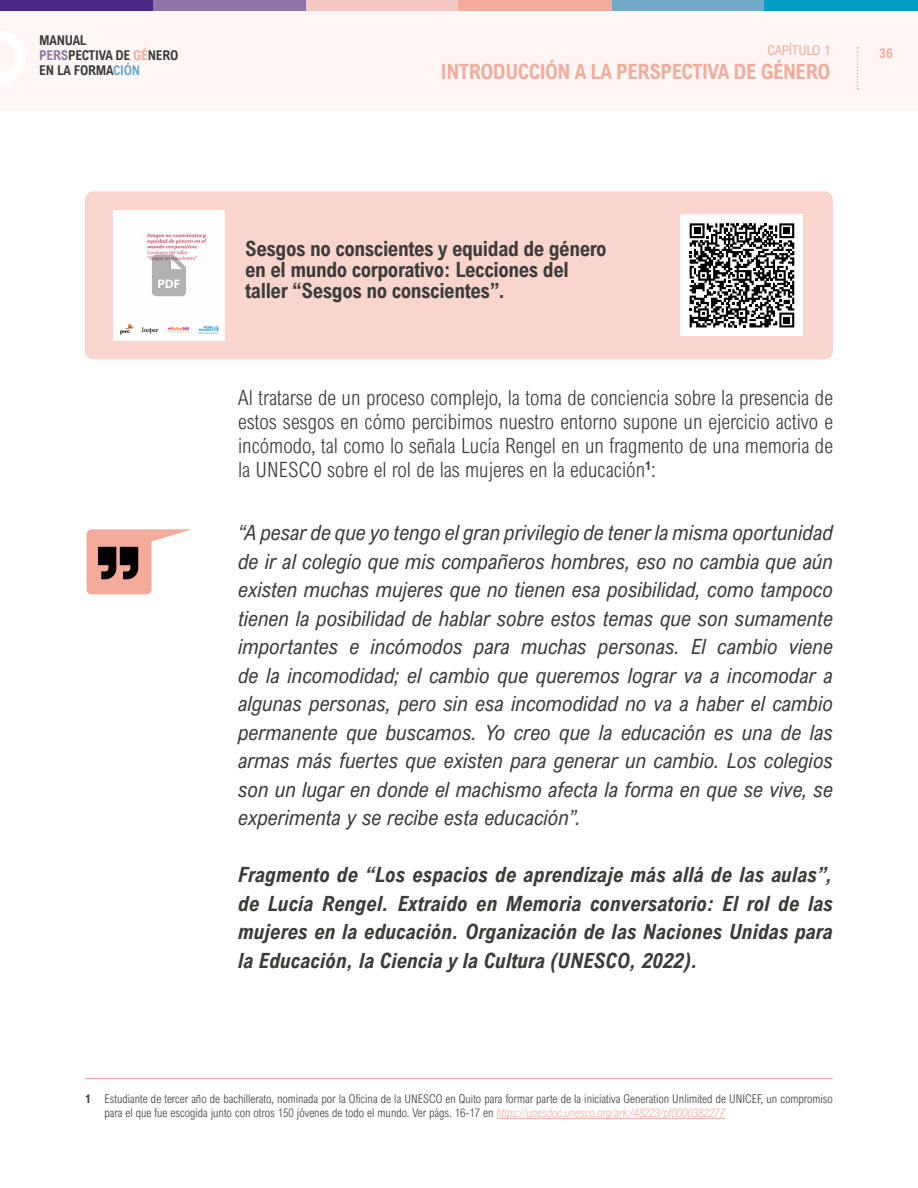
<style>
.page{position:relative;width:918px;height:1188px;background:#fff}
.page>*{position:absolute;margin:0;border:0;box-sizing:border-box;transform-origin:0 0}
.t1{font:italic 21px/28.5px "Arial Nova Cond";color:#3c3c3b;text-align:justify}
.t2{font:300 21px/24px "Arial Nova Cond";color:#3c3c3b;text-align:justify}
.t3{font:italic 700 21px/28.5px "Arial Nova Cond";color:#3c3c3b;text-align:justify}
.t4{font:700 21px/21px "Arial Nova Cond";letter-spacing:-.02em;color:#3c3c3b}
.t5{font:700 21px "Arial Nova Cond";letter-spacing:-.025em;color:#f4ab9b}
.t6{font:700 13.5px/15px "Arial Nova Cond";letter-spacing:-.02em;color:#3c3c3b}
.t7{font:13.5px "Arial Nova Cond";letter-spacing:-.025em;color:#f4ab9b}
.t8{font:700 13.5px "Arial Nova Cond";color:#f4ab9b}
.t9{font:300 12px/13.5px "Arial Nova Cond";color:#3c3c3b}
.s1{color:#8e74a8}
.s2{color:#f4ab9b}
.s3{color:#70aac7}
.s4{font-weight:700}
.s5{font-style:italic;color:#f4ab9b}
</style>
<div class="page">
<div style="left:0;top:0;width:918px;height:111px;background:#fef7f5"></div>
<svg style="left:857px;top:47px;width:2px;height:42px"></svg>
<div style="left:305px;top:0;width:153px;height:10px;background:#f4c8c3"></div>
<div style="left:152px;top:0;width:154px;height:10px;background:#8e74a8"></div>
<div style="left:611px;top:0;width:154px;height:10px;background:#70aac7"></div>
<div style="left:458px;top:0;width:154px;height:10px;background:#f4ab9b"></div>
<div style="left:765px;top:0;width:153px;height:10px;background:#009dc5"></div>
<div style="left:0;top:0;width:152px;height:10px;background:#472781"></div>
<div style="left:85px;top:191px;width:748px;height:168px;background:#f9d5cd;border-radius:9px"></div>
<hr style="left:497px;top:1118px;width:228px;height:1px;background:#f4ab9b">
<hr style="left:85px;top:1078px;width:748px;height:1px;background:#f4ab9b">
<img style="left:114px;top:210px;width:110px;height:131px">
<svg style="left:152px;top:255px;width:34px;height:41px"></svg>
<svg style="left:87px;top:529px;width:105px;height:65px"></svg>
<div style="left:681px;top:215px;width:122px;height:121px;background:#fff"></div>
<svg style="left:690px;top:223px;width:104px;height:104px"></svg>
<p class="t6" style="left:39px;top:33px;width:141px">MANUAL<br><span class="s1">PERS</span>PECTIVA DE <span class="s2">GÉ</span>NERO<br>EN LA FORMA<span class="s3">CIÓN</span></p>
<p class="t7" style="left:768px;top:42px;width:64px">CAPÍTULO 1</p>
<p class="t5" style="left:441px;top:59px;width:391px">INTRODUCCIÓN A LA PERSPECTIVA DE GÉNERO</p>
<p class="t8" style="left:879px;top:44px;width:15px">36</p>
<p class="t4" style="left:245px;top:237px;width:363px">Sesgos no conscientes y equidad de género en el mundo corporativo: Lecciones del taller “Sesgos no conscientes”.</p>
<p class="t2" style="left:238px;top:385px;width:596px">Al tratarse de un proceso complejo, la toma de conciencia sobre la presencia de estos sesgos en cómo percibimos nuestro entorno supone un ejercicio activo e incómodo, tal como lo señala Lucía Rengel en un fragmento de una memoria de la UNESCO sobre el rol de las mujeres en la educación<sup>1</sup>:</p>
<p class="t1" style="left:238px;top:518px;width:596px">“A pesar de que yo tengo el gran privilegio de tener la misma oportunidad de ir al colegio que mis compañeros hombres, eso no cambia que aún existen muchas mujeres que no tienen esa posibilidad, como tampoco tienen la posibilidad de hablar sobre estos temas que son sumamente importantes e incómodos para muchas personas. El cambio viene de la incomodidad; el cambio que queremos lograr va a incomodar a algunas personas, pero sin esa incomodidad no va a haber el cambio permanente que buscamos. Yo creo que la educación es una de las armas más fuertes que existen para generar un cambio. Los colegios son un lugar en donde el machismo afecta la forma en que se vive, se experimenta y se recibe esta educación”.</p>
<p class="t3" style="left:238px;top:860px;width:596px">Fragmento de “Los espacios de aprendizaje más allá de las aulas”, de Lucía Rengel. Extraído en Memoria conversatorio: El rol de las mujeres en la educación. Organización de las Naciones Unidas para la Educación, la Ciencia y la Cultura (UNESCO, 2022).</p>
<p class="t9" style="left:105px;top:1092px;width:730px;text-indent:-20px"><span class="s4">1</span> Estudiante de tercer año de bachillerato, nominada por la Oficina de la UNESCO en Quito para formar parte de la iniciativa Generation Unlimited de UNICEF, un compromiso para el que fue escogida junto con otros 150 jóvenes de todo el mundo. Ver págs. 16-17 en <span class="s5">https://unesdoc.unesco.org/ark:/48223/pf0000382277</span></p>
</div>
